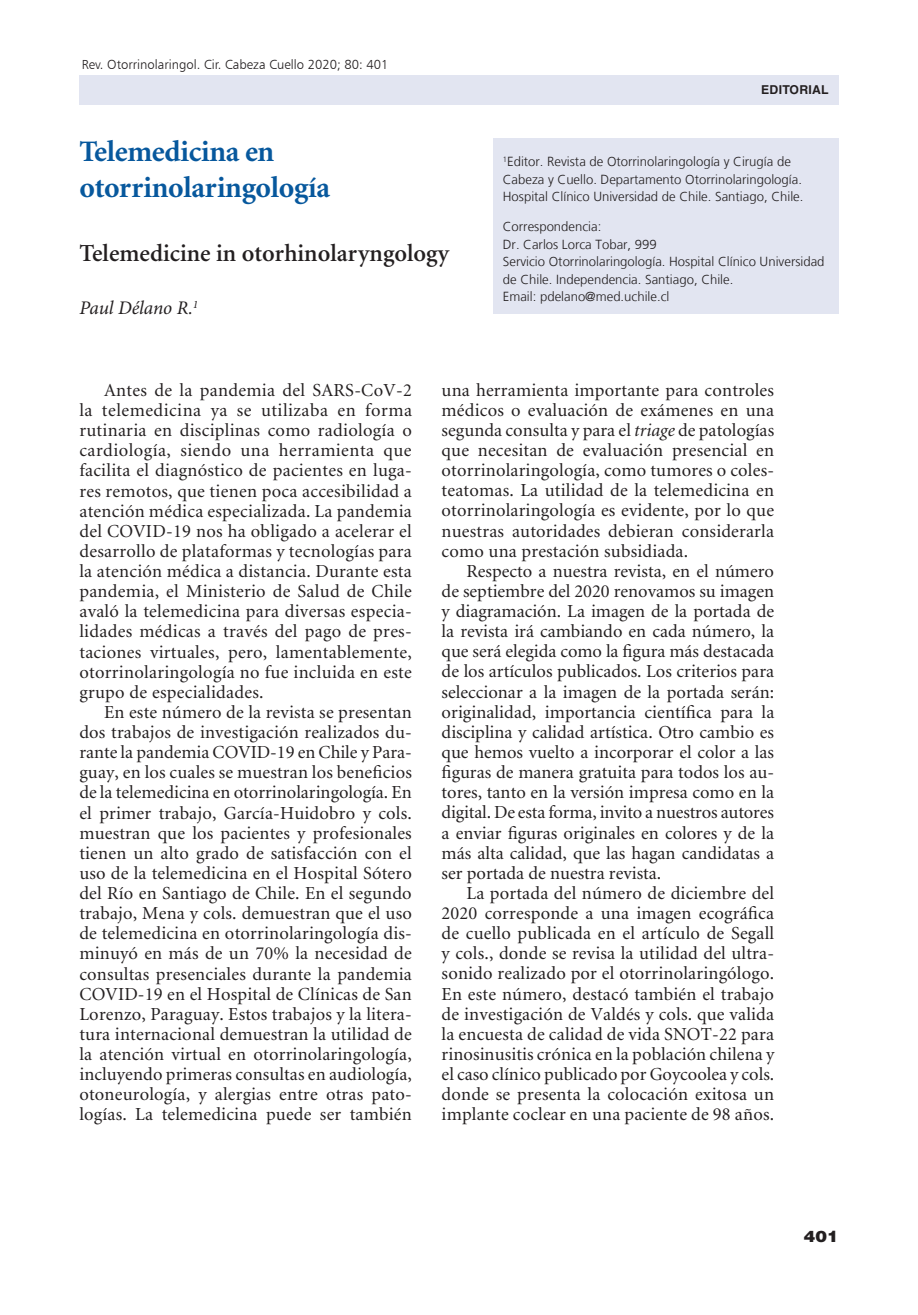
<style>
.page{position:relative;width:918px;height:1315px;background:#fff}
.page>*{position:absolute;margin:0;border:0;box-sizing:border-box;transform-origin:0 0}
.t1{font:700 29.75px/35.7px "Minion";letter-spacing:-.01em;color:#07589d}
.t2{font:600 24.5px "Minion";color:#231f20}
.t3{font:italic 19.25px "Minion Pro";letter-spacing:-.01em;color:#231f20}
.t4{font:18.38px/20.1px "Minion";letter-spacing:.01em;color:#231f20;text-align:justify}
.t5{font:900 15.75px "Helvetica LT Std";color:#231f20;scale:1.1 1}
.t6{font:300 13.12px/17.5px "Frutiger LT";color:#231f20}
.t7{font:13.12px "Humanist 777 BT Light B";color:#231f20}
.t8{font:700 12.25px "Helvetica LT Std";letter-spacing:.02em;color:#231f20}
.s1{font-style:italic}
</style>
<div class="page">
<div style="left:79px;top:75px;width:759px;height:30px;background:#e2e5f1"></div>
<div style="left:493px;top:139px;width:345px;height:175px;background:#e2e5f1"></div>
<p class="t7" style="left:82px;top:56px;width:308px">Rev. Otorrinolaringol. Cir. Cabeza Cuello 2020; 80: 401</p>
<h1 class="t1" style="left:79px;top:135px;width:252px">Telemedicina en otorrinolaringología</h1>
<h2 class="t2" style="left:79px;top:241px;width:371px">Telemedicine in otorhinolaryngology</h2>
<p class="t3" style="left:79px;top:295px;width:120px">Paul Délano R.<sup>1</sup></p>
<p class="t8" style="left:761px;top:82px;width:69px">EDITORIAL</p>
<p class="t6" style="left:503px;top:153px;width:302px"><sup>1</sup>Editor. Revista de Otorrinolaringología y Cirugía de<br>Cabeza y Cuello. Departamento Otorrinolaringología.<br>Hospital Clínico Universidad de Chile. Santiago, Chile.</p>
<p class="t6" style="left:503px;top:218px;width:323px">Correspondencia:<br>Dr. Carlos Lorca Tobar, 999<br>Servicio Otorrinolaringología. Hospital Clínico Universidad de Chile. Independencia. Santiago, Chile.<br>Email: pdelano@med.uchile.cl</p>
<p class="t4" style="left:79px;top:381px;width:334px;text-indent:25px">Antes de la pandemia del SARS-CoV-2 la telemedicina ya se utilizaba en forma rutinaria en disciplinas como radiología o cardiología, siendo una herramienta que facilita el diagnóstico de pacientes en luga&shy;res remotos, que tienen poca accesibilidad a atención médica especializada. La pandemia del COVID-19 nos ha obligado a acelerar el desarrollo de plataformas y tecnologías para la atención médica a distancia. Durante esta pandemia, el Ministerio de Salud de Chile avaló la telemedicina para diversas especia&shy;lidades médicas a través del pago de pres&shy;taciones virtuales, pero, lamentablemente, otorrinolaringología no fue incluida en este grupo de especialidades.</p>
<p class="t4" style="left:79px;top:702px;width:334px;text-indent:25px">En este número de la revista se presentan dos trabajos de investigación realizados du&shy;rante la pandemia COVID-19 en Chile y Para&shy;guay, en los cuales se muestran los beneficios de la telemedicina en otorrinolaringología. En el primer trabajo, García-Huidobro y cols. muestran que los pacientes y profesionales tienen un alto grado de satisfacción con el uso de la telemedicina en el Hospital Sótero del Río en Santiago de Chile. En el segundo trabajo, Mena y cols. demuestran que el uso de telemedicina en otorrinolaringología dis&shy;minuyó en más de un 70% la necesidad de consultas presenciales durante la pandemia COVID-19 en el Hospital de Clínicas de San Lorenzo, Paraguay. Estos trabajos y la litera&shy;tura internacional demuestran la utilidad de la atención virtual en otorrinolaringología, incluyendo primeras consultas en audiología, otoneurología, y alergias entre otras pato&shy;logías. La telemedicina puede ser también</p>
<p class="t4" style="left:441px;top:380px;width:334px">una herramienta importante para controles médicos o evaluación de exámenes en una segunda consulta y para el <span class="s1">triage</span> de patologías que necesitan de evaluación presencial en otorrinolaringología, como tumores o coles&shy;teatomas. La utilidad de la telemedicina en otorrinolaringología es evidente, por lo que nuestras autoridades debieran considerarla como una prestación subsidiada.</p>
<p class="t4" style="left:441px;top:561px;width:334px;text-indent:25px">Respecto a nuestra revista, en el número de septiembre del 2020 renovamos su imagen y diagramación. La imagen de la portada de la revista irá cambiando en cada número, la que será elegida como la figura más destacada de los artículos publicados. Los criterios para seleccionar a la imagen de la portada serán: originalidad, importancia científica para la disciplina y calidad artística. Otro cambio es que hemos vuelto a incorporar el color a las figuras de manera gratuita para todos los au&shy;tores, tanto en la versión impresa como en la digital. De esta forma, invito a nuestros autores a enviar figuras originales en colores y de la más alta calidad, que las hagan candidatas a ser portada de nuestra revista.</p>
<p class="t4" style="left:441px;top:883px;width:334px;text-indent:25px">La portada del número de diciembre del 2020 corresponde a una imagen ecográfica de cuello publicada en el artículo de Segall y cols., donde se revisa la utilidad del ultra&shy;sonido realizado por el otorrinolaringólogo.<br>En este número, destacó también el trabajo de investigación de Valdés y cols. que valida la encuesta de calidad de vida SNOT-22 para rinosinusitis crónica en la población chilena y el caso clínico publicado por Goycoolea y cols. donde se presenta la colocación exitosa un implante coclear en una paciente de 98 años.</p>
<p class="t5" style="left:804px;top:1226px;width:33px">401</p>
</div>
